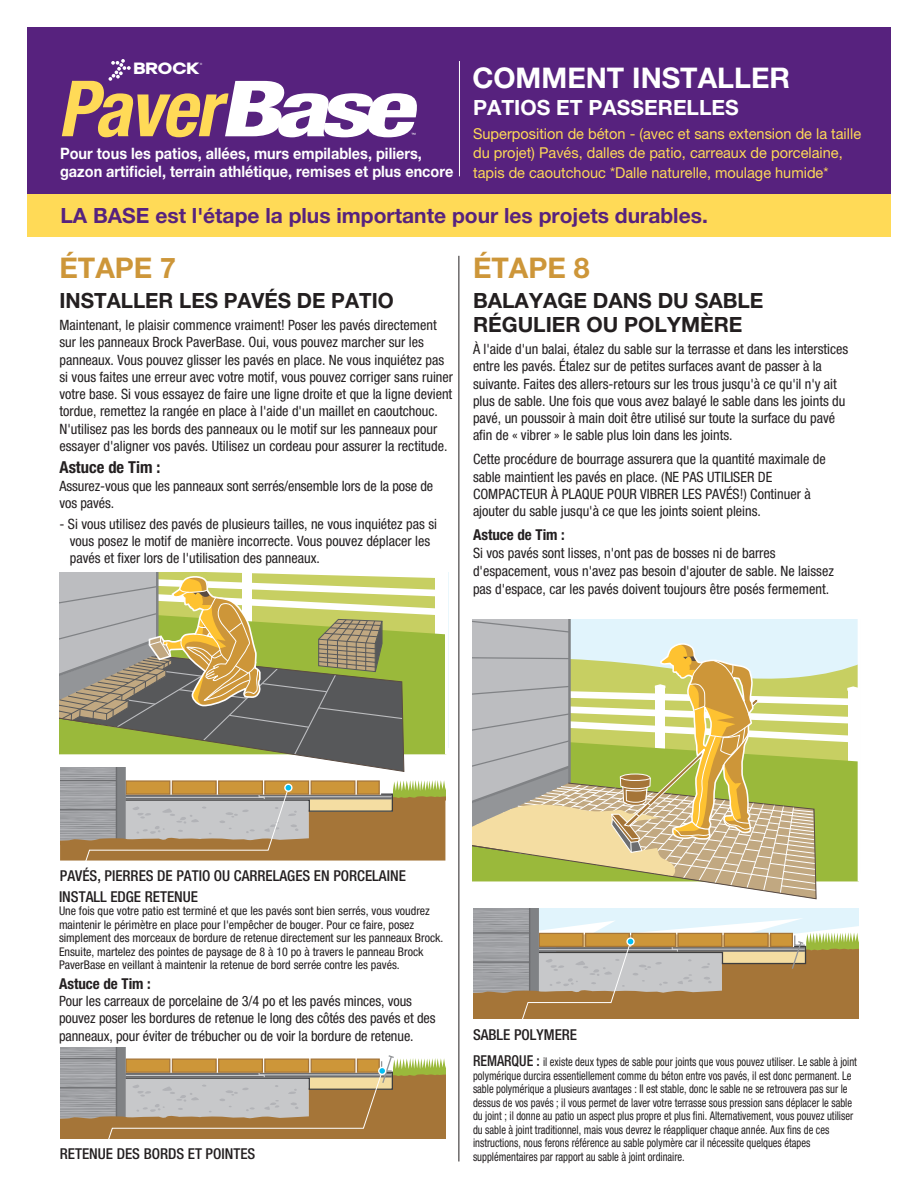
<style>
.page{position:relative;width:918px;height:1188px;background:#fff}
.page>*{position:absolute;margin:0;border:0;box-sizing:border-box;transform-origin:0 0}
.t1{font:italic 700 condensed 77.55px "Helvetica Neue";color:#ffda57}
.t2{font:700 28.5px "Helvetica Neue LT Std";color:#fff}
.t3{font:700 28.5px "Helvetica Neue LT Std";color:#cd9639}
.t4{font:700 21px/24px "Helvetica Neue LT Std";color:#231f20}
.t5{font:700 21px "Helvetica Neue LT Std";color:#57227e}
.t6{font:700 21px "Helvetica Neue LT Std";color:#fff}
.t7{font:700 condensed 16.5px "Helvetica Neue LT Std";color:#231f20}
.t8{font:16.35px "Soin Sans Pro Headline";color:#fff;scale:1.17 1}
.t9{font:700 15.75px/18px "Helvetica Neue LT Std";color:#fff;scale:.92 1}
.t10{font:15px/19.5px "Helvetica Neue LT Std";color:#ffda57}
.t11{font:500 condensed 15px "Helvetica Neue LT Std";color:#231f20}
.t12{font:700 condensed 15px "Helvetica Neue LT Std";color:#231f20}
.t13{font:condensed 14.25px/17.2px "Helvetica Neue LT Std";color:#231f20}
.t14{font:condensed 12px/13.5px "Helvetica Neue LT Std";color:#231f20;scale:.88 1}
.t15{font:condensed 12px/13.5px "Helvetica Neue LT Std";color:#231f20}
.t16{font:3px "Soin Sans Pro";color:#fff}
.s1{font-weight:800;color:#fff}
.s2{font-weight:500;font-size:15px}
</style>
<div class="page">
<div style="left:27px;top:99px;width:863px;height:137px;background:#ffda57"></div>
<div style="left:27px;top:27px;width:863px;height:167px;background:#57227e"></div>
<hr style="left:459px;top:256px;width:1px;height:905px;background:#231f20">
<svg style="left:472px;top:619px;width:386px;height:281px;background:#cbcb99"></svg>
<svg style="left:60px;top:1047px;width:385px;height:92px;background:#b8a281"></svg>
<svg style="left:473px;top:909px;width:386px;height:110px;background:#b8a688"></svg>
<svg style="left:59px;top:573px;width:388px;height:288px;background:#aba57c"></svg>
<hr style="left:445px;top:573px;width:3px;height:181px;background:#fff">
<hr style="left:459px;top:61px;width:1px;height:115px;background:#fff">
<svg style="left:109px;top:59px;width:22px;height:22px"></svg>
<p class="t8" style="left:134px;top:54px;width:58px">BROCK</p>
<p class="t16" style="left:200px;top:62px;width:4px">®</p>
<h2 class="t2" style="left:472px;top:60px;width:319px">COMMENT INSTALLER</h2>
<h3 class="t6" style="left:473px;top:94px;width:267px">PATIOS ET PASSERELLES</h3>
<p class="t10" style="left:473px;top:123px;width:390px">Superposition de béton - (avec et sans extension de la taille du projet) Pavés, dalles de patio, carreaux de porcelaine, tapis de caoutchouc *Dalle naturelle, moulage humide*</p>
<h3 class="t5" style="left:60px;top:202px;width:649px">LA BASE est l'étape la plus importante pour les projets durables.</h3>
<h1 class="t1" style="left:58px;top:62px;width:375px">Paver<span class="s1">Base</span></h1>
<p class="t9" style="left:60px;top:145px;width:429px">Pour tous les patios, allées, murs empilables, piliers, gazon artificiel, terrain athlétique, remises et plus encore</p>
<h2 class="t3" style="left:59px;top:250px;width:118px">ÉTAPE 7</h2>
<h3 class="t4" style="left:59px;top:288px;width:336px">INSTALLER LES PAVÉS DE PATIO</h3>
<p class="t13" style="left:59px;top:316px;width:395px">Maintenant, le plaisir commence vraiment! Poser les pavés directement sur les panneaux Brock PaverBase. Oui, vous pouvez marcher sur les panneaux. Vous pouvez glisser les pavés en place. Ne vous inquiétez pas si vous faites une erreur avec votre motif, vous pouvez corriger sans ruiner votre base. Si vous essayez de faire une ligne droite et que la ligne devient tordue, remettez la rangée en place à l'aide d'un maillet en caoutchouc.<br>N'utilisez pas les bords des panneaux ou le motif sur les panneaux pour essayer d'aligner vos pavés. Utilisez un cordeau pour assurer la rectitude.</p>
<p class="t7" style="left:59px;top:457px;width:103px">Astuce de Tim :</p>
<p class="t13" style="left:59px;top:477px;width:375px">Assurez-vous que les panneaux sont serrés/ensemble lors de la pose de vos pavés.</p>
<p class="t13" style="left:70px;top:515px;width:369px;text-indent:-10px">- Si vous utilisez des pavés de plusieurs tailles, ne vous inquiétez pas si vous posez le motif de manière incorrecte. Vous pouvez déplacer les pavés et fixer lors de l'utilisation des panneaux.</p>
<h2 class="t3" style="left:473px;top:250px;width:118px">ÉTAPE 8</h2>
<h3 class="t4" style="left:473px;top:288px;width:292px">BALAYAGE DANS DU SABLE<br>RÉGULIER OU POLYMÈRE</h3>
<p class="t13" style="left:473px;top:340px;width:377px">À l'aide d'un balai, étalez du sable sur la terrasse et dans les interstices entre les pavés. Étalez sur de petites surfaces avant de passer à la suivante. Faites des allers-retours sur les trous jusqu'à ce qu'il n'y ait plus de sable. Une fois que vous avez balayé le sable dans les joints du pavé, un poussoir à main doit être utilisé sur toute la surface du pavé afin de « vibrer » le sable plus loin dans les joints.</p>
<p class="t13" style="left:473px;top:451px;width:354px">Cette procédure de bourrage assurera que la quantité maximale de sable maintient les pavés en place. (NE PAS UTILISER DE COMPACTEUR À PLAQUE POUR VIBRER LES PAVÉS!) Continuer à ajouter du sable jusqu'à ce que les joints soient pleins.</p>
<p class="t12" style="left:473px;top:526px;width:93px">Astuce de Tim :</p>
<p class="t13" style="left:473px;top:544px;width:362px;line-height:18px">Si vos pavés sont lisses, n'ont pas de bosses ni de barres d'espacement, vous n'avez pas besoin d'ajouter de sable. Ne laissez pas d'espace, car les pavés doivent toujours être posés fermement.</p>
<p class="t11" style="left:60px;top:867px;width:348px">PAVÉS, PIERRES DE PATIO OU CARRELAGES EN PORCELAINE</p>
<p class="t11" style="left:59px;top:888px;width:141px">INSTALL EDGE RETENUE</p>
<p class="t15" style="left:59px;top:904px;width:386px">Une fois que votre patio est terminé et que les pavés sont bien serrés, vous voudrez maintenir le périmètre en place pour l'empêcher de bouger. Pour ce faire, posez simplement des morceaux de bordure de retenue directement sur les panneaux Brock.<br>Ensuite, martelez des pointes de paysage de 8 à 10 po à travers le panneau Brock PaverBase en veillant à maintenir la retenue de bord serrée contre les pavés.</p>
<p class="t12" style="left:59px;top:975px;width:93px">Astuce de Tim :</p>
<p class="t13" style="left:59px;top:992px;width:378px">Pour les carreaux de porcelaine de 3/4 po et les pavés minces, vous pouvez poser les bordures de retenue le long des côtés des pavés et des panneaux, pour éviter de trébucher ou de voir la bordure de retenue.</p>
<p class="t11" style="left:60px;top:1145px;width:197px">RETENUE DES BORDS ET POINTES</p>
<p class="t11" style="left:473px;top:1025px;width:106px">SABLE POLYMERE</p>
<p class="t14" style="left:473px;top:1055px;width:438px"><span class="s2">REMARQUE :</span> il existe deux types de sable pour joints que vous pouvez utiliser. Le sable à joint polymérique durcira essentiellement comme du béton entre vos pavés, il est donc permanent. Le sable polymérique a plusieurs avantages : Il est stable, donc le sable ne se retrouvera pas sur le dessus de vos pavés ; il vous permet de laver votre terrasse sous pression sans déplacer le sable du joint ; il donne au patio un aspect plus propre et plus fini. Alternativement, vous pouvez utiliser du sable à joint traditionnel, mais vous devrez le réappliquer chaque année. Aux fins de ces instructions, nous ferons référence au sable polymère car il nécessite quelques étapes supplémentaires par rapport au sable à joint ordinaire.</p>
</div>
